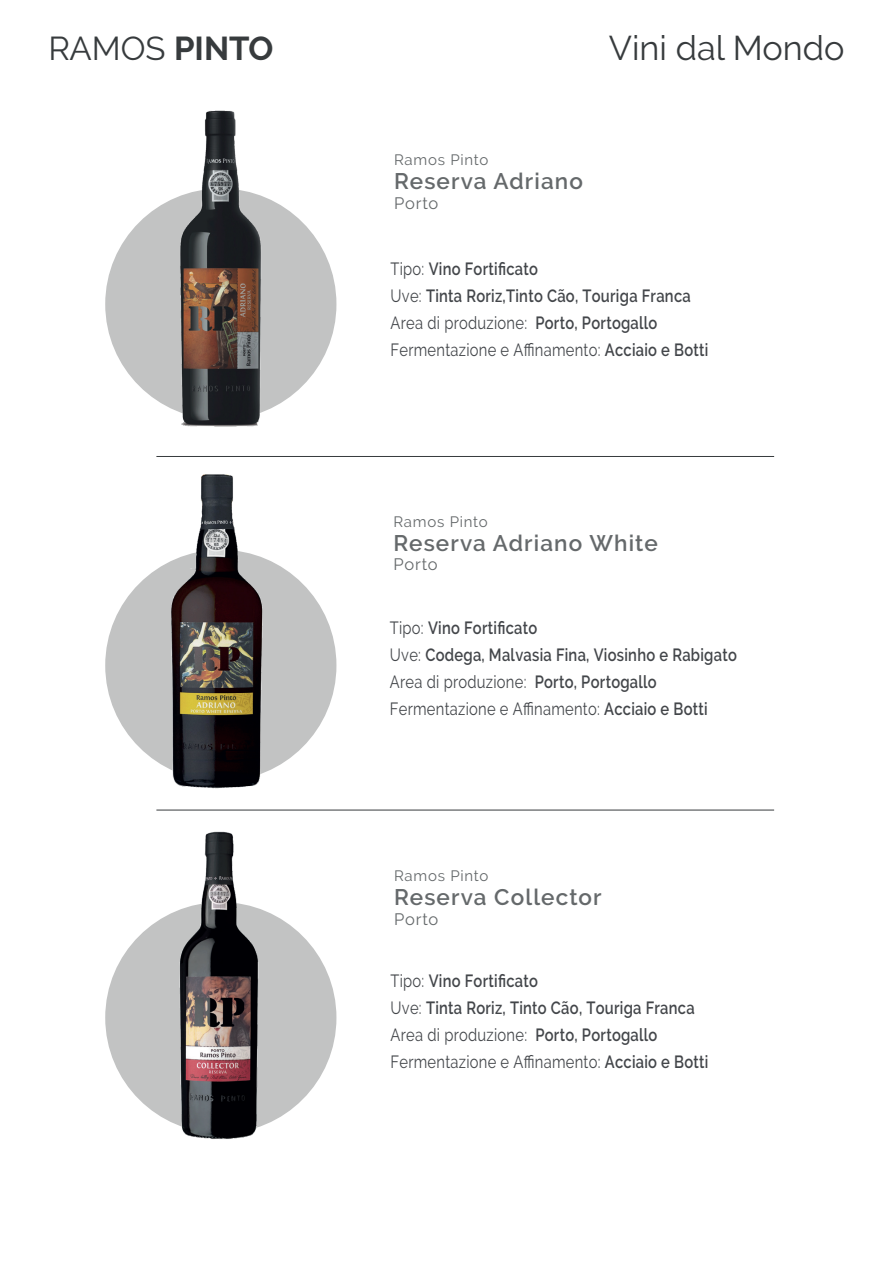
<style>
.page{position:relative;width:893px;height:1263px;background:#fff}
.page>*{position:absolute;margin:0;border:0;box-sizing:border-box;transform-origin:0 0}
.t1{font:34.2px "Raleway";color:#373b3d}
.t2{font:33px "Raleway";color:#373b3d}
.t3{font:600 22.5px "Raleway";letter-spacing:.05em;color:#65696b}
.t4{font:600 17.7px/27px "Raleway";letter-spacing:.02em;color:#43464a;scale:.83 1}
.t5{font:16.5px "Raleway";letter-spacing:.045em;color:#65696b}
.t6{font:15px "Raleway";letter-spacing:.05em;color:#65696b}
.s1{font-weight:700}
.s2{font-weight:400}
</style>
<div class="page">
<hr style="left:156px;top:456px;width:618px;height:1px;background:#373b3d">
<hr style="left:156px;top:810px;width:618px;height:1px;background:#373b3d">
<div style="left:105px;top:188px;width:231px;height:232px;background:#c2c3c3;border-radius:50%"></div>
<div style="left:105px;top:550px;width:231px;height:231px;background:#c2c3c3;border-radius:50%"></div>
<div style="left:105px;top:902px;width:231px;height:231px;background:#c2c3c3;border-radius:50%"></div>
<img style="left:164px;top:110px;width:114px;height:317px">
<img style="left:160px;top:474px;width:114px;height:315px">
<img style="left:163px;top:831px;width:111px;height:308px">
<h2 class="t2" style="left:48px;top:29px;width:227px">RAMOS <span class="s1">PINTO</span></h2>
<h1 class="t1" style="left:609px;top:28px;width:237px">Vini dal Mondo</h1>
<p class="t6" style="left:394px;top:151px;width:96px">Ramos Pinto</p>
<p class="t3" style="left:394px;top:168px;width:190px">Reserva Adriano</p>
<p class="t5" style="left:394px;top:193px;width:46px">Porto</p>
<p class="t4" style="left:391px;top:255px;width:385px"><span class="s2">Tipo:</span> Vino Fortificato<br><span class="s2">Uve:</span> Tinta Roriz,Tinto Cão, Touriga Franca <span class="s2">Area di produzione:</span> Porto, Portogallo <span class="s2">Fermentazione e Affinamento:</span> Acciaio e Botti</p>
<p class="t6" style="left:393px;top:513px;width:96px">Ramos Pinto</p>
<p class="t3" style="left:393px;top:530px;width:266px">Reserva Adriano White</p>
<p class="t5" style="left:393px;top:555px;width:46px">Porto</p>
<p class="t4" style="left:390px;top:615px;width:420px"><span class="s2">Tipo:</span> Vino Fortificato<br><span class="s2">Uve:</span> Codega, Malvasia Fina, Viosinho e Rabigato <span class="s2">Area di produzione:</span> Porto, Portogallo <span class="s2">Fermentazione e Affinamento:</span> Acciaio e Botti</p>
<p class="t6" style="left:394px;top:867px;width:96px">Ramos Pinto</p>
<p class="t3" style="left:394px;top:884px;width:209px">Reserva Collector</p>
<p class="t5" style="left:394px;top:909px;width:46px">Porto</p>
<p class="t4" style="left:391px;top:967px;width:385px"><span class="s2">Tipo:</span> Vino Fortificato<br><span class="s2">Uve:</span> Tinta Roriz, Tinto Cão, Touriga Franca <span class="s2">Area di produzione:</span> Porto, Portogallo <span class="s2">Fermentazione e Affinamento:</span> Acciaio e Botti</p>
</div>
